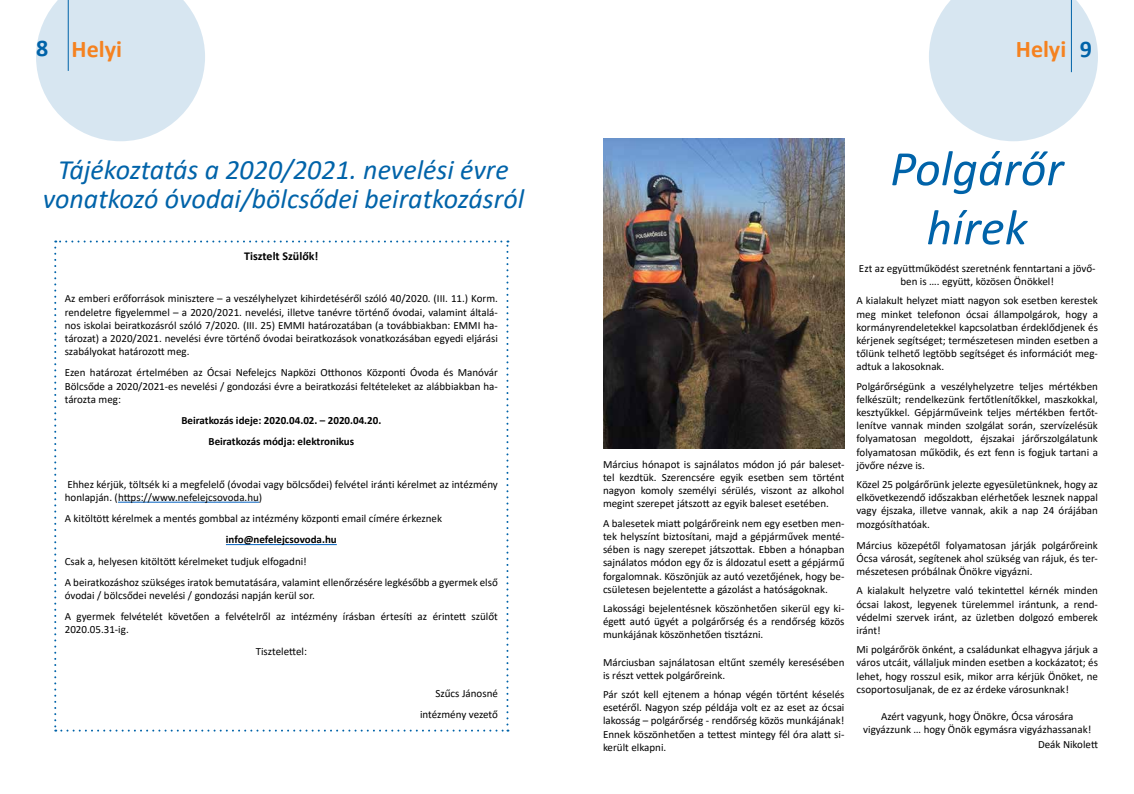
<style>
.page{position:relative;width:1134px;height:794px;background:#fff}
.page>*{position:absolute;margin:0;border:0;box-sizing:border-box;transform-origin:0 0}
.t1{font:italic 50px/59px "Calibri";color:#0063a9;text-align:center}
.t2{font:italic 28px/29px "Calibri";color:#0063a9;text-align:center}
.t3{font:700 24px "Calibri";color:#f58220}
.t4{font:700 24px "Calibri";color:#0063a9}
.t5{font:700 12px "Calibri";color:#000}
.t6{font:11px/13.2px "Calibri";color:#000;text-align:justify}
.t7{font:700 11px/21.2px "Calibri";color:#000;text-align:center}
.s1{color:#0063a9}
</style>
<div class="page">
<svg style="left:929px;top:0;width:169px;height:141px"></svg>
<svg style="left:36px;top:0;width:169px;height:141px"></svg>
<svg style="left:54px;top:240px;width:454px;height:491px"></svg>
<img style="left:603px;top:138px;width:241px;height:311px">
<h3 class="t3" style="left:36px;top:32px;width:87px"><span class="s1">8</span> Helyi</h3>
<h3 class="t4" style="left:1080px;top:32px;width:14px">9</h3>
<h3 class="t3" style="left:1016px;top:32px;width:52px">Helyi</h3>
<h2 class="t2" style="left:43px;top:154px;width:483px">Tájékoztatás a 2020/2021. nevelési évre vonatkozó óvodai/bölcsődei beiratkozásról</h2>
<h1 class="t1" style="left:890px;top:137px;width:175px">Polgárőr hírek</h1>
<p class="t5" style="left:244px;top:247px;width:76px">Tisztelt Szülők!</p>
<p class="t6" style="left:65px;top:292px;width:435px">Az emberi erőforrások minisztere – a veszélyhelyzet kihirdetéséről szóló 40/2020. (III. 11.) Korm. rendeletre figyelemmel – a 2020/2021. nevelési, illetve tanévre történő óvodai, valamint általá‑ nos iskolai beiratkozásról szóló 7/2020. (III. 25) EMMI határozatában (a továbbiakban: EMMI ha‑ tározat) a 2020/2021. nevelési évre történő óvodai beiratkozások vonatkozásában egyedi eljárási szabályokat határozott meg.</p>
<p class="t6" style="left:65px;top:366px;width:435px">Ezen határozat értelmében az Ócsai Nefelejcs Napközi Otthonos Központi Óvoda és Manóvár Bölcsőde a 2020/2021-es nevelési / gondozási évre a beiratkozási feltételeket az alábbiakban ha‑ tározta meg:</p>
<p class="t7" style="left:181px;top:410px;width:201px">Beiratkozás ideje: 2020.04.02. – 2020.04.20.<br>Beiratkozás módja: elektronikus</p>
<p class="t6" style="left:65px;top:477px;width:435px">Ehhez kérjük, töltsék ki a megfelelő (óvodai vagy bölcsődei) felvétel iránti kérelmet az intézmény honlapján. (https://www.nefelejcsovoda.hu)</p>
<p class="t6" style="left:65px;top:511px;width:379px">A kitöltött kérelmek a mentés gombbal az intézmény központi email címére érkeznek</p>
<p class="t7" style="left:226px;top:529px;width:112px">info@nefelejcsovoda.hu</p>
<p class="t6" style="left:65px;top:550px;width:435px;line-height:21.2px">Csak a, helyesen kitöltött kérelmeket tudjuk elfogadni!<br>A beiratkozáshoz szükséges iratok bemutatására, valamint ellenőrzésére legkésőbb a gyermek első</p>
<p class="t6" style="left:65px;top:584px;width:435px;line-height:21.2px">óvodai / bölcsődei nevelési / gondozási napján kerül sor.<br>A gyermek felvételét követően a felvételről az intézmény írásban értesíti az érintett szülőt</p>
<p class="t6" style="left:65px;top:623px;width:65px">2020.05.31-ig.</p>
<p class="t6" style="left:256px;top:644px;width:53px">Tisztelettel:</p>
<p class="t6" style="left:420px;top:682px;width:79px;line-height:21.2px;text-align:right">Szűcs Jánosné intézmény vezető</p>
<p class="t6" style="left:603px;top:457px;width:243px">Március hónapot is sajnálatos módon jó pár baleset‑ tel kezdtük. Szerencsére egyik esetben sem történt nagyon komoly személyi sérülés, viszont az alkohol megint szerepet játszott az egyik baleset esetében.</p>
<p class="t6" style="left:603px;top:516px;width:243px">A balesetek miatt polgárőreink nem egy esetben men‑ tek helyszínt biztosítani, majd a gépjárművek menté‑ sében is nagy szerepet játszottak. Ebben a hónapban sajnálatos módon egy őz is áldozatul esett a gépjármű forgalomnak. Köszönjük az autó vezetőjének, hogy be‑ csületesen bejelentette a gázolást a hatóságoknak.</p>
<p class="t6" style="left:603px;top:601px;width:243px">Lakossági bejelentésnek köszönhetően sikerül egy ki‑ égett autó ügyét a polgárőrség és a rendőrség közös munkájának köszönhetően tisztázni.</p>
<p class="t6" style="left:603px;top:655px;width:243px">Márciusban sajnálatosan eltűnt személy keresésében is részt vettek polgárőreink.</p>
<p class="t6" style="left:603px;top:687px;width:243px">Pár szót kell ejtenem a hónap végén történt késelés esetéről. Nagyon szép példája volt ez az eset az ócsai lakosság – polgárőrség - rendőrség közös munkájának!<br>Ennek köszönhetően a tettest mintegy fél óra alatt si‑ került elkapni.</p>
<p class="t6" style="left:859px;top:261px;width:238px;text-align:center">Ezt az együttműködést szeretnénk fenntartani a jövő‑ ben is …. együtt, közösen Önökkel!</p>
<p class="t6" style="left:856px;top:294px;width:243px">A kialakult helyzet miatt nagyon sok esetben kerestek meg minket telefonon ócsai állampolgárok, hogy a kormányrendeletekkel kapcsolatban érdeklődjenek és kérjenek segítséget; természetesen minden esetben a tőlünk telhető legtöbb segítséget és információt meg‑ adtuk a lakosoknak.</p>
<p class="t6" style="left:856px;top:379px;width:243px">Polgárőrségünk a veszélyhelyzetre teljes mértékben felkészült; rendelkezünk fertőtlenítőkkel, maszkokkal, kesztyűkkel. Gépjárműveink teljes mértékben fertőt‑ lenítve vannak minden szolgálat során, szervízelésük folyamatosan megoldott, éjszakai járőrszolgálatunk folyamatosan működik, és ezt fenn is fogjuk tartani a jövőre nézve is.</p>
<p class="t6" style="left:856px;top:477px;width:243px">Közel 25 polgárőrünk jelezte egyesületünknek, hogy az elkövetkezendő időszakban elérhetőek lesznek nappal vagy éjszaka, illetve vannak, akik a nap 24 órájában mozgósíthatóak.</p>
<p class="t6" style="left:856px;top:538px;width:243px">Március közepétől folyamatosan járják polgárőreink Ócsa városát, segítenek ahol szükség van rájuk, és ter‑ mészetesen próbálnak Önökre vigyázni.</p>
<p class="t6" style="left:856px;top:584px;width:243px">A kialakult helyzetre való tekintettel kérnék minden ócsai lakost, legyenek türelemmel irántunk, a rend‑ védelmi szervek iránt, az üzletben dolgozó emberek iránt!</p>
<p class="t6" style="left:856px;top:643px;width:243px">Mi polgárőrök önként, a családunkat elhagyva járjuk a város utcáit, vállaljuk minden esetben a kockázatot; és lehet, hogy rosszul esik, mikor arra kérjük Önöket, ne csoportosuljanak, de ez az érdeke városunknak!</p>
<p class="t6" style="left:863px;top:709px;width:230px;text-align:center">Azért vagyunk, hogy Önökre, Ócsa városára vigyázzunk … hogy Önök egymásra vigyázhassanak!</p>
<p class="t6" style="left:1038px;top:738px;width:61px">Deák Nikolett</p>
</div>
